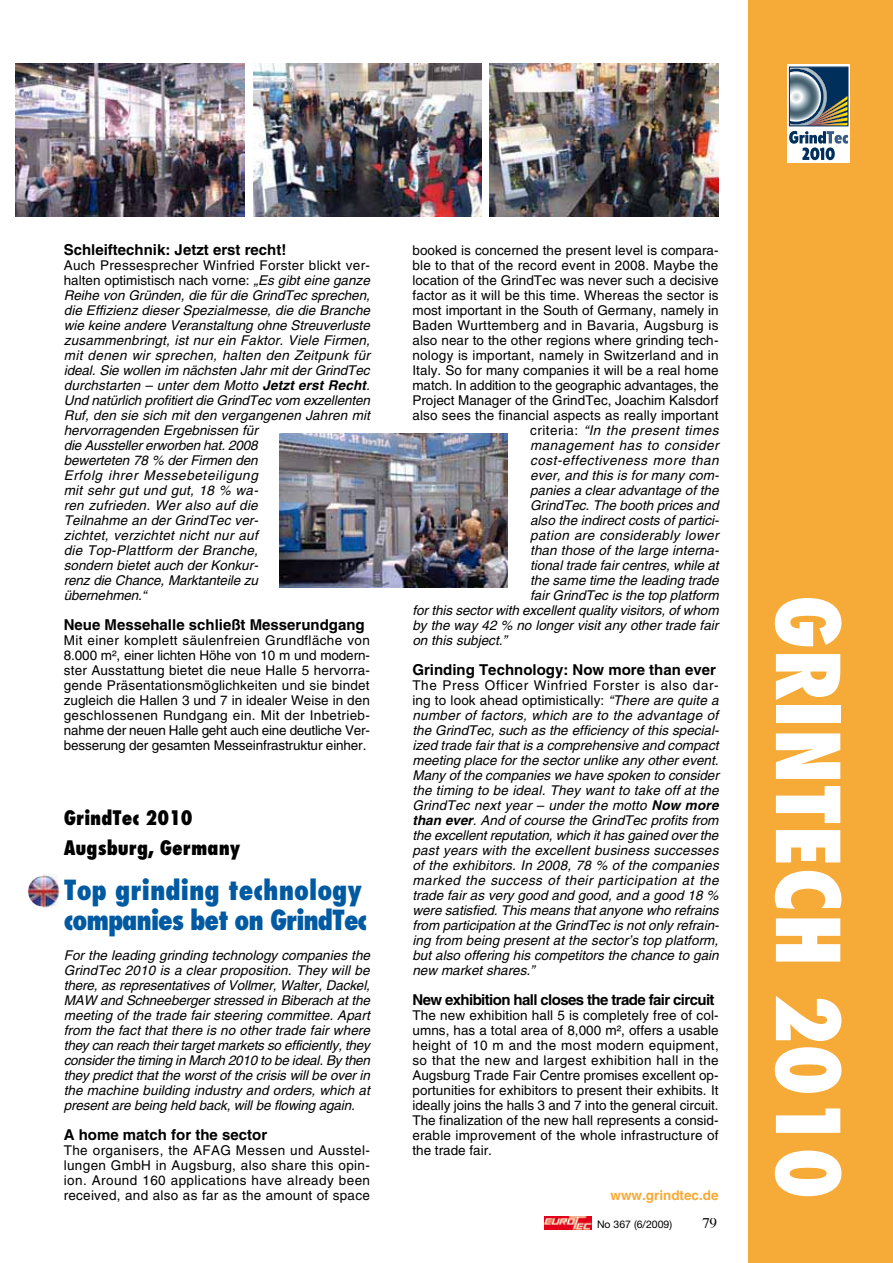
<style>
.page{position:relative;width:893px;height:1263px;background:#fff}
.page>*{position:absolute;margin:0;border:0;box-sizing:border-box;transform-origin:0 0}
.t1{font:800 condensed 85.5px "Futura";color:#fff}
.t2{font:800 condensed 27px/30px "Futura";letter-spacing:-.02em;color:#005aa2}
.t3{font:800 condensed 19.5px/30px "Futura";color:#000}
.t4{font:700 15px "Helvetica";color:#000}
.t5{font:700 15px "Helvetica";letter-spacing:-.04em;color:#000}
.t6{font:italic 13.5px/15px "Helvetica";color:#000;text-align:justify}
.t7{font:13.5px/15px "Helvetica";letter-spacing:.005em;color:#000;text-align:justify}
.t8{font:italic 13.5px "Helvetica";letter-spacing:.035em;color:#000}
.t9{font:13.5px "Helvetica";letter-spacing:.025em;color:#000}
.t10{font:italic 13.5px "Helvetica";letter-spacing:.04em;color:#000}
.t11{font:italic 13.5px "Helvetica";letter-spacing:.03em;color:#000}
.t12{font:700 13.5px "Helvetica";color:#f6aa37}
.t13{font:10.5px "Helvetica Neue";color:#000}
.s1{font-style:normal}
.s2{font-weight:700}
</style>
<div class="page">
<svg style="left:544px;top:1216px;width:48px;height:1px"></svg>
<img style="left:544px;top:1217px;width:48px;height:13px">
<div style="left:748px;top:0;width:145px;height:1263px;background:#f6aa37"></div>
<svg style="left:787px;top:64px;width:63px;height:99px"></svg>
<svg style="left:789px;top:69px;width:59px;height:91px;background:#80929e"></svg>
<div style="left:789px;top:67px;width:59px;height:59px;border:1px solid #002f5c"></div>
<img style="left:489px;top:64px;width:229px;height:153px">
<img style="left:16px;top:64px;width:229px;height:153px">
<img style="left:253px;top:64px;width:229px;height:153px">
<img style="left:279px;top:434px;width:229px;height:153px">
<img style="left:28px;top:874px;width:32px;height:34px">
<p class="t4" style="left:64px;top:244px;width:224px">Schleiftechnik: Jetzt erst recht!</p>
<p class="t6" style="left:64px;top:259px;width:308px;text-align:left"><span class="s1">Auch Pressesprecher Winfried Forster blickt ver&shy;halten optimistisch nach vorne:</span> „Es gibt eine ganze Reihe von Gründen, die für die GrindTec sprechen, die Effizienz dieser Spezialmesse, die die Branche wie keine andere Veranstaltung ohne Streuverluste zusammenbringt, ist nur ein Faktor. Viele Firmen, mit denen wir sprechen, halten den Zeitpunk für ideal. Sie wollen im nächsten Jahr mit der GrindTec durchstarten – unter dem Motto <span class="s2">Jetzt erst Recht</span>.<br>Und natürlich profitiert die GrindTec vom exzellenten Ruf, den sie sich mit den vergangenen Jahren mit hervorragenden Ergebnissen für<br>die Aussteller erworben hat. 2008<br>bewerteten 78 % der Firmen den<br>Erfolg ihrer Messebeteiligung<br>mit sehr gut und gut, 18 % wa-<br>ren zufrieden. Wer also auf die<br>Teilnahme an der GrindTec ver-<br>zichtet, verzichtet nicht nur auf<br>die Top-Plattform der Branche,<br>sondern bietet auch der Konkur-<br>renz die Chance, Marktanteile zu<br>übernehmen.“</p>
<p class="t4" style="left:64px;top:619px;width:302px">Neue Messehalle schließt Messerundgang</p>
<p class="t7" style="left:64px;top:634px;width:308px">Mit einer komplett säulenfreien Grundfläche von 8.000 m², einer lichten Höhe von 10 m und modern&shy;ster Ausstattung bietet die neue Halle 5 hervorra&shy;gende Präsentationsmöglichkeiten und sie bindet zugleich die Hallen 3 und 7 in idealer Weise in den geschlossenen Rundgang ein. Mit der Inbetrieb&shy;nahme der neuen Halle geht auch eine deutliche Ver&shy;besserung der gesamten Messeinfrastruktur einher.</p>
<h3 class="t3" style="left:64px;top:804px;width:178px">GrindTec 2010<br>Augsburg, Germany</h3>
<h2 class="t2" style="left:64px;top:877px;width:305px">Top grinding technology companies bet on GrindTec</h2>
<p class="t6" style="left:64px;top:949px;width:308px">For the leading grinding technology companies the GrindTec 2010 is a clear proposition. They will be there, as representatives of Vollmer, Walter, Dackel, MAW and Schneeberger stressed in Biberach at the meeting of the trade fair steering committee. Apart from the fact that there is no other trade fair where they can reach their target markets so efficiently, they consider the timing in March 2010 to be ideal. By then they predict that the worst of the crisis will be over in the machine building industry and orders, which at present are being held back, will be flowing again.</p>
<p class="t4" style="left:64px;top:1129px;width:205px">A home match for the sector</p>
<p class="t7" style="left:64px;top:1144px;width:308px">The organisers, the AFAG Messen und Ausstel&shy;lungen GmbH in Augsburg, also share this opin&shy;ion. Around 160 applications have already been received, and also as far as the amount of space</p>
<p class="t7" style="left:412px;top:244px;width:308px">booked is concerned the present level is compara-</p>
<p class="t7" style="left:412px;top:259px;width:307px">ble to that of the record event in 2008. Maybe the</p>
<p class="t7" style="left:412px;top:274px;width:308px">location of the GrindTec was never such a decisive</p>
<p class="t7" style="left:412px;top:289px;width:308px">factor as it will be this time. Whereas the sector is</p>
<p class="t7" style="left:412px;top:304px;width:308px">most important in the South of Germany, namely in</p>
<p class="t9" style="left:412px;top:320px;width:308px">Baden Wurttemberg and in Bavaria, Augsburg is</p>
<p class="t7" style="left:412px;top:334px;width:308px">also near to the other regions where grinding tech-</p>
<p class="t7" style="left:412px;top:349px;width:308px">nology is important, namely in Switzerland and in</p>
<p class="t7" style="left:412px;top:364px;width:308px">Italy. So for many companies it will be a real home</p>
<p class="t7" style="left:412px;top:379px;width:308px">match. In addition to the geographic advantages, the</p>
<p class="t7" style="left:412px;top:394px;width:308px">Project Manager of the GrindTec, Joachim Kalsdorf</p>
<p class="t7" style="left:412px;top:409px;width:307px">also sees the financial aspects as really important</p>
<p class="t8" style="left:530px;top:425px;width:190px"><span class="s1">criteria:</span> “In the present times</p>
<p class="t8" style="left:530px;top:440px;width:190px">management has to consider</p>
<p class="t10" style="left:530px;top:455px;width:190px">cost-effectiveness more than</p>
<p class="t6" style="left:530px;top:469px;width:190px">ever, and this is for many com-</p>
<p class="t6" style="left:530px;top:484px;width:190px">panies a clear advantage of the</p>
<p class="t6" style="left:530px;top:499px;width:190px">GrindTec. The booth prices and</p>
<p class="t6" style="left:530px;top:514px;width:190px">also the indirect costs of partici-</p>
<p class="t11" style="left:530px;top:530px;width:190px">pation are considerably lower</p>
<p class="t6" style="left:530px;top:544px;width:190px">than those of the large interna-</p>
<p class="t6" style="left:530px;top:559px;width:190px">tional trade fair centres, while at</p>
<p class="t6" style="left:530px;top:574px;width:190px">the same time the leading trade</p>
<p class="t6" style="left:530px;top:589px;width:190px">fair GrindTec is the top platform</p>
<p class="t6" style="left:412px;top:604px;width:308px">for this sector with excellent quality visitors, of whom</p>
<p class="t6" style="left:412px;top:619px;width:307px">by the way 42 % no longer visit any other trade fair</p>
<p class="t6" style="left:412px;top:634px;width:96px">on this subject.”</p>
<p class="t4" style="left:412px;top:664px;width:305px">Grinding Technology: Now more than ever</p>
<p class="t6" style="left:412px;top:679px;width:308px"><span class="s1">The Press Officer Winfried Forster is also dar&shy;ing to look ahead optimistically:</span> “There are quite a number of factors, which are to the advantage of the GrindTec, such as the efficiency of this special&shy;ized trade fair that is a comprehensive and compact meeting place for the sector unlike any other event.<br>Many of the companies we have spoken to consider the timing to be ideal. They want to take off at the GrindTec next year – under the motto <span class="s2">Now more than ever</span>. And of course the GrindTec profits from the excellent reputation, which it has gained over the past years with the excellent business successes of the exhibitors. In 2008, 78 % of the companies marked the success of their participation at the trade fair as very good and good, and a good 18 % were satisfied. This means that anyone who refrains from participation at the GrindTec is not only refrain&shy;ing from being present at the sector’s top platform, but also offering his competitors the chance to gain new market shares.”</p>
<p class="t5" style="left:412px;top:994px;width:304px">New exhibition hall closes the trade fair circuit</p>
<p class="t7" style="left:412px;top:1009px;width:308px">The new exhibition hall 5 is completely free of col&shy;umns, has a total area of 8,000 m², offers a usable height of 10 m and the most modern equipment, so that the new and largest exhibition hall in the Augsburg Trade Fair Centre promises excellent op&shy;portunities for exhibitors to present their exhibits. It ideally joins the halls 3 and 7 into the general circuit.<br>The finalization of the new hall represents a consid&shy;erable improvement of the whole infrastructure of the trade fair.</p>
<p class="t12" style="left:611px;top:1190px;width:110px">www.grindtec.de</p>
<p class="t13" style="left:597px;top:1221px;width:77px">No 367 (6/2009)</p>
<h1 class="t1" style="left:844px;top:595px;width:606px;rotate:90deg">GRINTECH 2010</h1>
</div>
